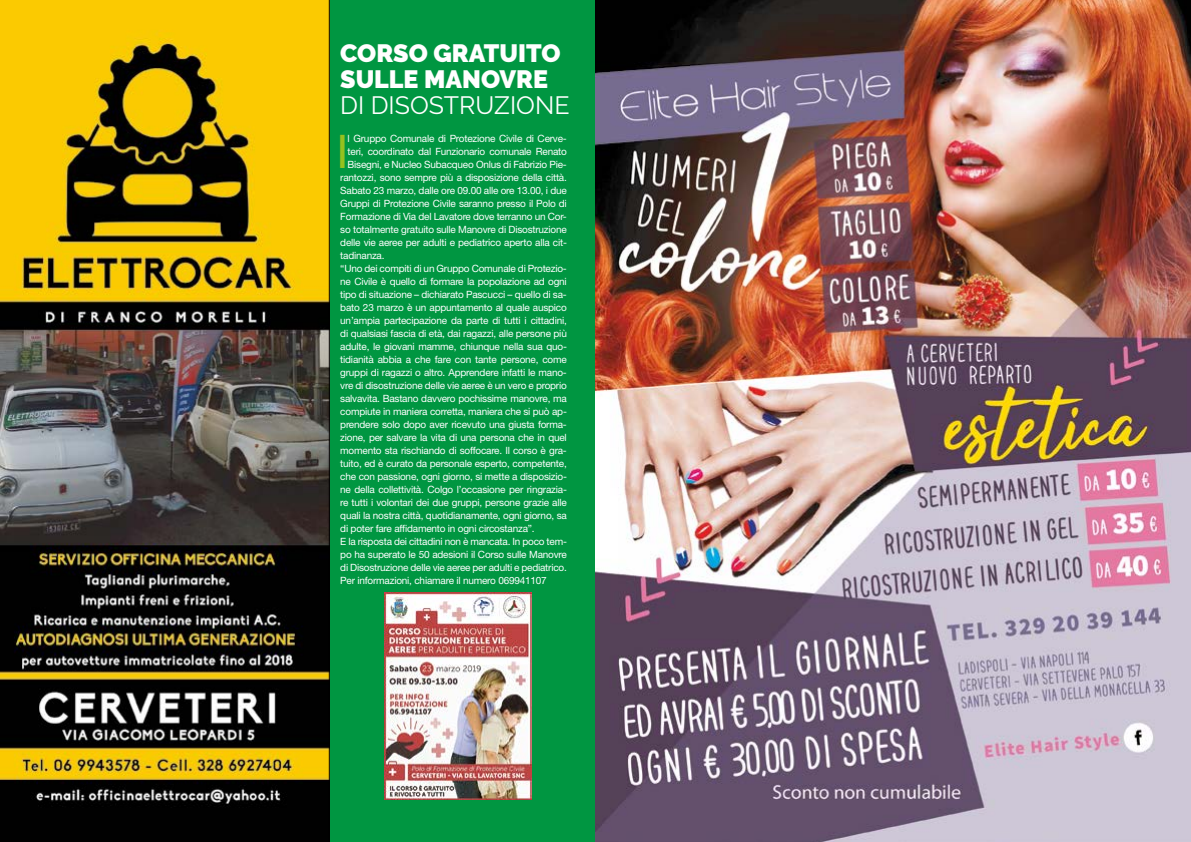
<style>
.page{position:relative;width:1191px;height:842px;background:#fff}
.page>*{position:absolute;margin:0;border:0;box-sizing:border-box;transform-origin:0 0}
.t1{font:46.4px "Helvetica Neue LT Std";color:#95c11f}
.t2{font:900 25px/26px "Raleway";color:#fff}
.t3{font:25px "Raleway";color:#fff}
.t4{font:10px "Helvetica Neue LT Std";letter-spacing:-.02em;color:#fff}
</style>
<div class="page">
<div style="left:312px;top:0;width:283px;height:842px;background:#009641"></div>
<img style="left:384px;top:593px;width:147px;height:206px">
<img style="left:0;top:0;width:329px;height:842px">
<img style="left:595px;top:0;width:596px;height:842px">
<h2 class="t2" style="left:340px;top:41px;width:222px">CORSO GRATUITO<br>SULLE MANOVRE</h2>
<h2 class="t3" style="left:340px;top:91px;width:231px">DI DISOSTRUZIONE</h2>
<h1 class="t1" style="left:336px;top:124px;width:14px">I</h1>
<p class="t4" style="left:347px;top:133px;width:221px">l Gruppo Comunale di Protezione Civile di Cerve-</p>
<p class="t4" style="left:347px;top:146px;width:221px">teri, coordinato dal Funzionario comunale Renato</p>
<p class="t4" style="left:347px;top:159px;width:221px">Bisegni, e Nucleo Subacqueo Onlus di Fabrizio Pie-</p>
<p class="t4" style="left:340px;top:172px;width:228px">rantozzi, sono sempre più a disposizione della città.</p>
<p class="t4" style="left:340px;top:185px;width:228px">Sabato 23 marzo, dalle ore 09.00 alle ore 13.00, i due</p>
<p class="t4" style="left:340px;top:198px;width:228px">Gruppi di Protezione Civile saranno presso il Polo di</p>
<p class="t4" style="left:340px;top:211px;width:228px">Formazione di Via del Lavatore dove terranno un Cor-</p>
<p class="t4" style="left:340px;top:224px;width:228px">so totalmente gratuito sulle Manovre di Disostruzione</p>
<p class="t4" style="left:340px;top:237px;width:228px">delle vie aeree per adulti e pediatrico aperto alla cit-</p>
<p class="t4" style="left:340px;top:250px;width:46px">tadinanza.</p>
<p class="t4" style="left:340px;top:263px;width:228px">“Uno dei compiti di un Gruppo Comunale di Protezio-</p>
<p class="t4" style="left:340px;top:276px;width:228px">ne Civile è quello di formare la popolazione ad ogni</p>
<p class="t4" style="left:340px;top:289px;width:228px">tipo di situazione – dichiarato Pascucci – quello di sa-</p>
<p class="t4" style="left:340px;top:302px;width:228px">bato 23 marzo è un appuntamento al quale auspico</p>
<p class="t4" style="left:340px;top:315px;width:228px">un’ampia partecipazione da parte di tutti i cittadini,</p>
<p class="t4" style="left:340px;top:328px;width:228px">di qualsiasi fascia di età, dai ragazzi, alle persone più</p>
<p class="t4" style="left:340px;top:341px;width:228px">adulte, le giovani mamme, chiunque nella sua quo-</p>
<p class="t4" style="left:340px;top:354px;width:228px">tidianità abbia a che fare con tante persone, come</p>
<p class="t4" style="left:340px;top:367px;width:228px">gruppi di ragazzi o altro. Apprendere infatti le mano-</p>
<p class="t4" style="left:340px;top:380px;width:228px">vre di disostruzione delle vie aeree è un vero e proprio</p>
<p class="t4" style="left:340px;top:393px;width:228px">salvavita. Bastano davvero pochissime manovre, ma</p>
<p class="t4" style="left:340px;top:406px;width:228px">compiute in maniera corretta, maniera che si può ap-</p>
<p class="t4" style="left:340px;top:419px;width:228px">prendere solo dopo aver ricevuto una giusta forma-</p>
<p class="t4" style="left:340px;top:432px;width:228px">zione, per salvare la vita di una persona che in quel</p>
<p class="t4" style="left:340px;top:445px;width:228px">momento sta rischiando di soffocare. Il corso è gra-</p>
<p class="t4" style="left:340px;top:458px;width:228px">tuito, ed è curato da personale esperto, competente,</p>
<p class="t4" style="left:340px;top:471px;width:228px">che con passione, ogni giorno, si mette a disposizio-</p>
<p class="t4" style="left:340px;top:484px;width:228px">ne della collettività. Colgo l’occasione per ringrazia-</p>
<p class="t4" style="left:340px;top:497px;width:228px">re tutti i volontari dei due gruppi, persone grazie alle</p>
<p class="t4" style="left:340px;top:510px;width:228px">quali la nostra città, quotidianamente, ogni giorno, sa</p>
<p class="t4" style="left:340px;top:523px;width:196px">di poter fare affidamento in ogni circostanza”.</p>
<p class="t4" style="left:340px;top:536px;width:228px">E la risposta dei cittadini non è mancata. In poco tem-</p>
<p class="t4" style="left:340px;top:549px;width:228px">po ha superato le 50 adesioni il Corso sulle Manovre</p>
<p class="t4" style="left:340px;top:562px;width:228px">di Disostruzione delle vie aeree per adulti e pediatrico.</p>
<p class="t4" style="left:340px;top:575px;width:208px">Per informazioni, chiamare il numero 069941107</p>
</div>
